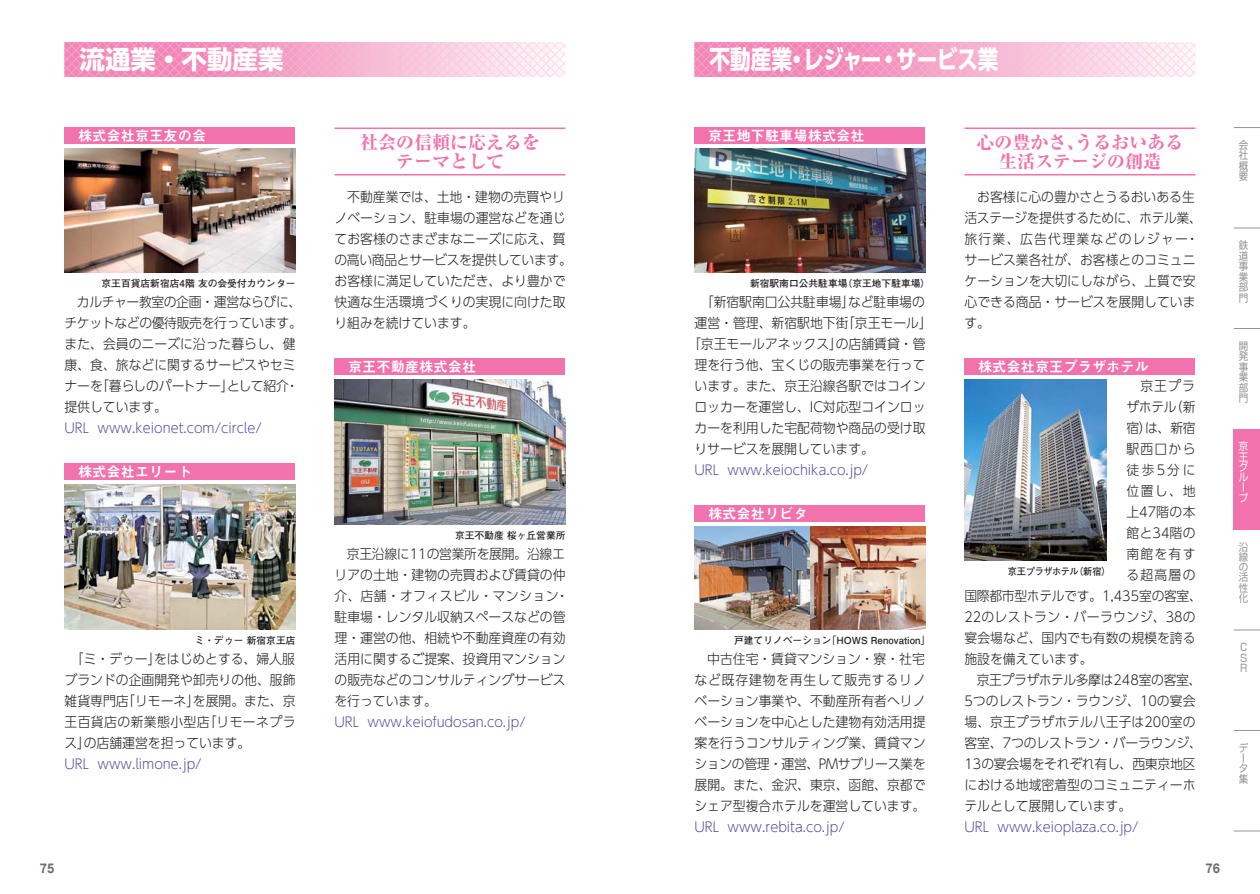
<style>
.page{position:relative;width:1260px;height:894px;background:#fff}
.page>*{position:absolute;margin:0;border:0;box-sizing:border-box;transform-origin:0 0}
.t1{font:700 25.5px "UD Shin Go Pr 6 N";color:#fff;scale:.81 1}
.t2{font:700 25.5px "UD Shin Go Pr 6 N";color:#fff}
.t3{font:800 18px/19.5px "Ryumin Pr 6 N";color:#f172ac;text-align:center}
.t4{font:14.25px "Midashi Go Pr 6 N MB31";color:#fff}
.t5{font:300 13.5px/21px "UD Shin Go Pr 6 N";color:#231f20;scale:.95 1}
.t6{font:300 13.5px "UD Shin Go Pr 6 N";color:#524fa2;scale:.95 1}
.t7{font:300 13.5px "UD Shin Go Pr 6 N";letter-spacing:-.025em;color:#231f20;scale:.95 1}
.t8{font:300 13.5px "UD Shin Go Pr 6 N";letter-spacing:.03em;color:#231f20;scale:.95 1}
.t9{font:300 13.5px "UD Shin Go Pr 6 N";letter-spacing:-.035em;color:#231f20;scale:.95 1}
.t10{font:300 13.5px "UD Shin Go Pr 6 N";letter-spacing:-.02em;color:#231f20;scale:.95 1}
.t11{font:700 12px "Gothic MB101 Pr 6 N";color:#6d6e70;scale:.8 1}
.t12{font:10.5px/10.5px "Shin Go Pr 6 Regular 90 pv RKSJ V";color:#939598;text-align:justify;scale:.9 1}
.t13{font:10.5px/10.4px "Shin Go Pr 6 Regular 90 pv RKSJ V";color:#fff;scale:.9 1}
.t14{font:700 9.75px "Futo Go B101 Pr 6 N";color:#231f20}
.t15{font:700 9.75px "Futo Go B101 Pr 6 N";letter-spacing:-.05em;color:#231f20;scale:.94 1}
</style>
<div class="page">
<svg style="left:64px;top:42px;width:502px;height:34px;background:#f6b0cf"></svg>
<svg style="left:694px;top:42px;width:502px;height:34px;background:#f6b0cf"></svg>
<div style="left:1234px;top:429px;width:26px;height:101px;background:#f172ac"></div>
<svg style="left:1234px;top:730px;width:26px;height:1px"></svg>
<svg style="left:1234px;top:630px;width:26px;height:1px"></svg>
<svg style="left:1234px;top:228px;width:26px;height:1px"></svg>
<svg style="left:1234px;top:127px;width:26px;height:1px"></svg>
<svg style="left:1234px;top:328px;width:26px;height:1px"></svg>
<svg style="left:1234px;top:831px;width:26px;height:1px"></svg>
<hr style="left:334px;top:128px;width:232px;height:1px;background:#f172ac">
<hr style="left:334px;top:174px;width:232px;height:2px;background:#f172ac">
<img style="left:334px;top:380px;width:232px;height:145px">
<div style="left:334px;top:358px;width:232px;height:17px;background:#f172ac"></div>
<img style="left:694px;top:526px;width:232px;height:104px">
<div style="left:694px;top:506px;width:232px;height:16px;background:#f172ac"></div>
<img style="left:694px;top:148px;width:232px;height:125px">
<div style="left:694px;top:128px;width:232px;height:16px;background:#f172ac"></div>
<hr style="left:964px;top:128px;width:232px;height:1px;background:#f172ac">
<hr style="left:964px;top:174px;width:232px;height:2px;background:#f172ac">
<img style="left:64px;top:148px;width:232px;height:125px">
<div style="left:64px;top:128px;width:232px;height:16px;background:#f172ac"></div>
<div style="left:964px;top:358px;width:232px;height:17px;background:#f172ac"></div>
<img style="left:964px;top:380px;width:142px;height:181px">
<img style="left:64px;top:484px;width:232px;height:146px">
<div style="left:64px;top:464px;width:232px;height:16px;background:#f172ac"></div>
<h1 class="t2" style="left:80px;top:50px;width:205px">流通業・不動産業</h1>
<h1 class="t1" style="left:710px;top:50px;width:358px">不動産業・レジャー・サービス業</h1>
<p class="t4" style="left:78px;top:130px;width:130px">株式会社京王友の会</p>
<h2 class="t3" style="left:360px;top:135px;width:181px">社会の信頼に応えるをテーマとして</h2>
<p class="t4" style="left:708px;top:130px;width:158px">京王地下駐車場株式会社</p>
<h2 class="t3" style="left:977px;top:135px;width:208px">心の豊かさ、うるおいある生活ステージの創造</h2>
<p class="t14" style="left:102px;top:279px;width:195px">京王百貨店新宿店4階 友の会受付カウンター</p>
<p class="t5" style="left:65px;top:294px;width:251px;text-indent:12px">カルチャー教室の企画・運営ならびに、チケットなどの優待販売を行っています。また、会員のニーズに沿った暮らし、健康、食、旅などに関するサービスやセミナーを「暮らしのパートナー」として紹介・提供しています。</p>
<p class="t6" style="left:65px;top:423px;width:209px">URL www.keionet.com/circle/</p>
<p class="t4" style="left:78px;top:466px;width:115px">株式会社エリート</p>
<p class="t14" style="left:195px;top:636px;width:102px">ミ・デゥー 新宿京王店</p>
<p class="t5" style="left:65px;top:651px;width:245px;text-align:justify;text-indent:6px">「ミ・デゥー」をはじめとする、婦人服ブランドの企画開発や卸売りの他、服飾雑貨専門店「リモーネ」を展開。また、京王百貨店の新業態小型店「リモーネプラス」の店舗運営を担っています。</p>
<p class="t6" style="left:65px;top:759px;width:146px">URL www.limone.jp/</p>
<p class="t5" style="left:335px;top:189px;width:251px;text-indent:13px">不動産業では、土地・建物の売買やリノベーション、駐車場の運営などを通じてお客様のさまざまなニーズに応え、質の高い商品とサービスを提供しています。お客様に満足していただき、より豊かで快適な生活環境づくりの実現に向けた取り組みを続けています。</p>
<p class="t4" style="left:348px;top:361px;width:130px">京王不動産株式会社</p>
<p class="t14" style="left:455px;top:531px;width:112px">京王不動産 桜ヶ丘営業所</p>
<p class="t5" style="left:335px;top:546px;width:248px;text-indent:12px">京王沿線に11の営業所を展開。沿線エリアの土地・建物の売買および賃貸の仲介、店舗・オフィスビル・マンション・駐車場・レンタル収納スペースなどの管理・運営の他、相続や不動産資産の有効活用に関するご提案、投資用マンションの販売などのコンサルティングサービスを行っています。</p>
<p class="t6" style="left:335px;top:717px;width:203px">URL www.keiofudosan.co.jp/</p>
<p class="t14" style="left:750px;top:279px;width:182px">新宿駅南口公共駐車場（京王地下駐車場）</p>
<p class="t5" style="left:701px;top:294px;width:237px">「新宿駅南口公共駐車場」など駐車場の</p>
<p class="t5" style="left:695px;top:315px;width:251px">運営・管理、新宿駅地下街「京王モール」</p>
<p class="t5" style="left:688px;top:336px;width:251px">「京王モールアネックス」の店舗賃貸・管</p>
<p class="t5" style="left:695px;top:357px;width:245px">理を行う他、宝くじの販売事業を行って</p>
<p class="t5" style="left:695px;top:378px;width:245px">います。また、京王沿線各駅ではコイン</p>
<p class="t5" style="left:695px;top:399px;width:245px">ロッカーを運営し、IC対応型コインロッ</p>
<p class="t5" style="left:695px;top:420px;width:245px">カーを利用した宅配荷物や商品の受け取</p>
<p class="t5" style="left:695px;top:441px;width:190px">りサービスを展開しています。</p>
<p class="t6" style="left:695px;top:465px;width:185px">URL www.keiochika.co.jp/</p>
<p class="t4" style="left:708px;top:508px;width:101px">株式会社リビタ</p>
<p class="t14" style="left:734px;top:636px;width:198px">戸建てリノベーション「HOWS Renovation」</p>
<p class="t5" style="left:695px;top:651px;width:245px;text-align:justify;text-indent:13px">中古住宅・賃貸マンション・寮・社宅など既存建物を再生して販売するリノベーション事業や、不動産所有者へリノベーションを中心とした建物有効活用提案を行うコンサルティング業、賃貸マンションの管理・運営、PMサブリース業を展開。また、金沢、東京、函館、京都でシェア型複合ホテルを運営しています。</p>
<p class="t6" style="left:695px;top:822px;width:160px">URL www.rebita.co.jp/</p>
<p class="t5" style="left:965px;top:189px;width:251px;text-indent:13px">お客様に心の豊かさとうるおいある生活ステージを提供するために、ホテル業、旅行業、広告代理業などのレジャー・サービス業各社が、お客様とのコミュニケーションを大切にしながら、上質で安心できる商品・サービスを展開しています。</p>
<p class="t4" style="left:978px;top:361px;width:172px">株式会社京王プラザホテル</p>
<p class="t5" style="left:1140px;top:378px;width:59px">京王プラ</p>
<p class="t5" style="left:1127px;top:399px;width:74px">ザホテル（新</p>
<p class="t5" style="left:1127px;top:420px;width:74px">宿）は、新宿</p>
<p class="t5" style="left:1127px;top:441px;width:74px">駅西口から</p>
<p class="t5" style="left:1127px;top:462px;width:74px">徒歩5分に</p>
<p class="t5" style="left:1127px;top:483px;width:74px">位置し、地</p>
<p class="t5" style="left:1127px;top:504px;width:74px">上47階の本</p>
<p class="t5" style="left:1127px;top:525px;width:74px">館と34階の</p>
<p class="t5" style="left:1127px;top:546px;width:74px">南館を有す</p>
<p class="t5" style="left:1127px;top:567px;width:74px">る超高層の</p>
<p class="t7" style="left:965px;top:591px;width:251px">国際都市型ホテルです。1,435室の客室、</p>
<p class="t8" style="left:965px;top:612px;width:245px">22のレストラン・バーラウンジ、38の</p>
<p class="t5" style="left:965px;top:630px;width:245px">宴会場など、国内でも有数の規模を誇る</p>
<p class="t5" style="left:965px;top:651px;width:136px">施設を備えています。</p>
<p class="t9" style="left:977px;top:675px;width:238px">京王プラザホテル多摩は248室の客室、</p>
<p class="t5" style="left:965px;top:693px;width:245px">5つのレストラン・ラウンジ、10の宴会</p>
<p class="t5" style="left:965px;top:714px;width:245px">場、京王プラザホテル八王子は200室の</p>
<p class="t5" style="left:965px;top:735px;width:251px">客室、7つのレストラン・バーラウンジ、</p>
<p class="t10" style="left:965px;top:759px;width:245px">13の宴会場をそれぞれ有し、西東京地区</p>
<p class="t5" style="left:965px;top:777px;width:245px">における地域密着型のコミュニティーホ</p>
<p class="t5" style="left:965px;top:798px;width:177px">テルとして展開しています。</p>
<p class="t6" style="left:965px;top:822px;width:185px">URL www.keioplaza.co.jp/</p>
<p class="t15" style="left:1008px;top:567px;width:111px">京王プラザホテル（新宿）</p>
<p class="t11" style="left:40px;top:864px;width:20px">75</p>
<p class="t11" style="left:1205px;top:864px;width:20px">76</p>
<p class="t12" style="left:1239px;top:141px;width:12px">会社概要</p>
<p class="t12" style="left:1239px;top:241px;width:12px">鉄道事業部門</p>
<p class="t12" style="left:1239px;top:342px;width:12px">開発事業部門</p>
<p class="t13" style="left:1239px;top:443px;width:12px">京王グループ</p>
<p class="t12" style="left:1239px;top:543px;width:12px">沿線の活性化</p>
<p class="t12" style="left:1240px;top:643px;width:9px">C S R</p>
<p class="t12" style="left:1239px;top:744px;width:12px;text-align:left">データ集</p>
</div>
